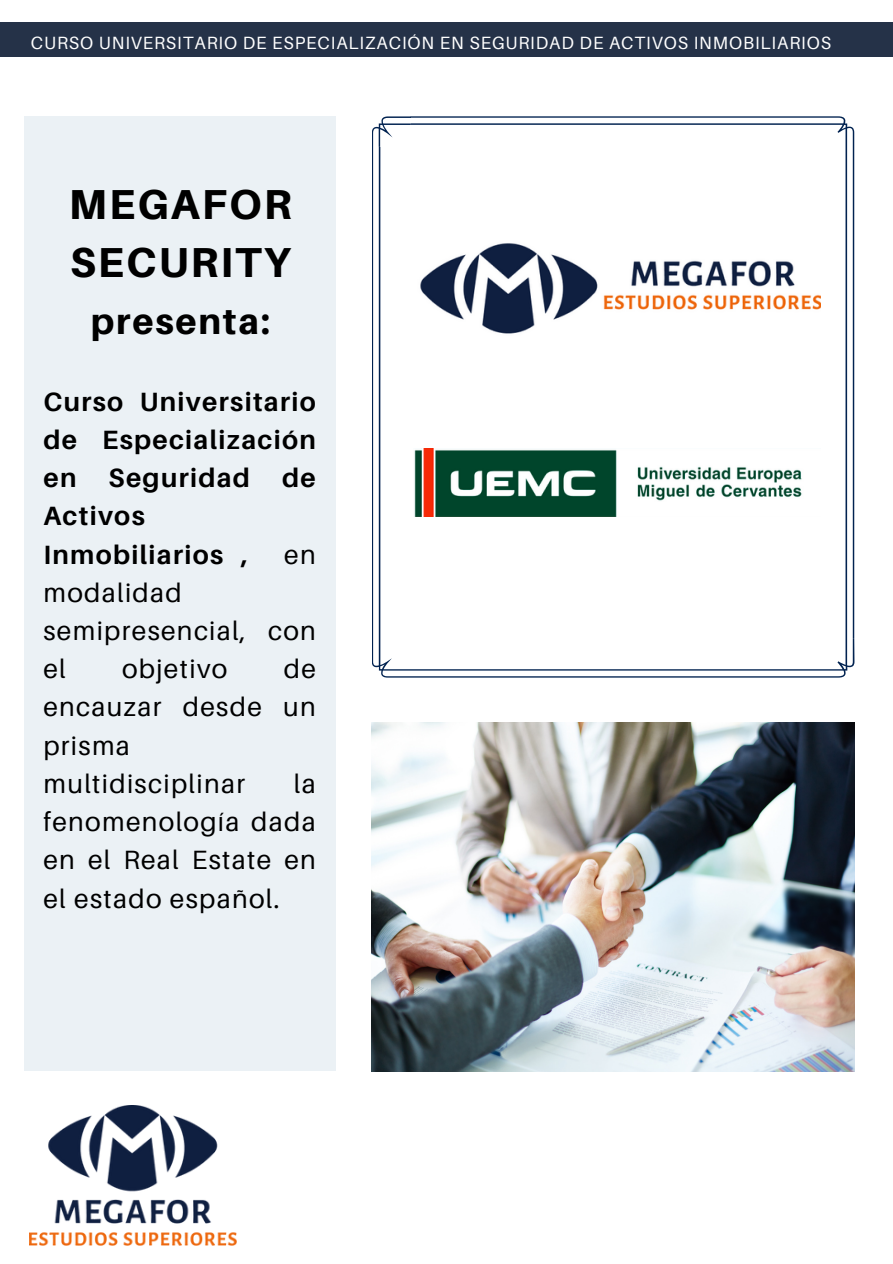
<style>
.page{position:relative;width:893px;height:1264px;background:#fff}
.page>*{position:absolute;margin:0;border:0;box-sizing:border-box;transform-origin:0 0}
.t1{font:800 41.85px "Aileron";letter-spacing:.05em;color:#000}
.t2{font:800 36px "Aileron";letter-spacing:.05em;color:#000}
.t3{font:26.4px/38.2px "Aileron";letter-spacing:.05em;color:#000}
.t4{font:700 26.4px/38.2px "Aileron";letter-spacing:.05em;color:#000}
.t5{font:17.7px "Aileron";letter-spacing:.05em;color:#fff}
</style>
<div class="page">
<div style="left:0;top:22px;width:892px;height:34px;background:#253248"></div>
<img style="left:372px;top:723px;width:482px;height:348px">
<svg style="left:372px;top:116px;width:482px;height:561px"></svg>
<div style="left:25px;top:116px;width:311px;height:955px;background:#ebf1f5"></div>
<img style="left:413px;top:227px;width:407px;height:118px">
<img style="left:413px;top:448px;width:407px;height:69px">
<img style="left:29px;top:1105px;width:207px;height:140px">
<p class="t5" style="left:31px;top:32px;width:801px">CURSO UNIVERSITARIO DE ESPECIALIZACIÓN EN SEGURIDAD DE ACTIVOS INMOBILIARIOS</p>
<p class="t1" style="left:69px;top:178px;width:224px">MEGAFOR</p>
<p class="t1" style="left:70px;top:236px;width:222px">SECURITY</p>
<p class="t2" style="left:91px;top:299px;width:180px">presenta:</p>
<p class="t4" style="left:43px;top:381px;width:274px">Curso Universitario de Especialización en Seguridad de<br>Activos<br>Inmobiliarios ,</p>
<p class="t3" style="left:284px;top:534px;width:33px">en</p>
<p class="t3" style="left:43px;top:573px;width:274px">modalidad semipresencial, con el</p>
<p class="t3" style="left:43px;top:649px;width:274px;text-indent:240px">de encauzar desde un prisma multidisciplinar</p>
<p class="t3" style="left:122px;top:649px;width:107px">objetivo</p>
<p class="t3" style="left:43px;top:764px;width:274px;text-align:justify;text-indent:250px">la fenomenología dada en el Real Estate en el estado español.</p>
</div>
